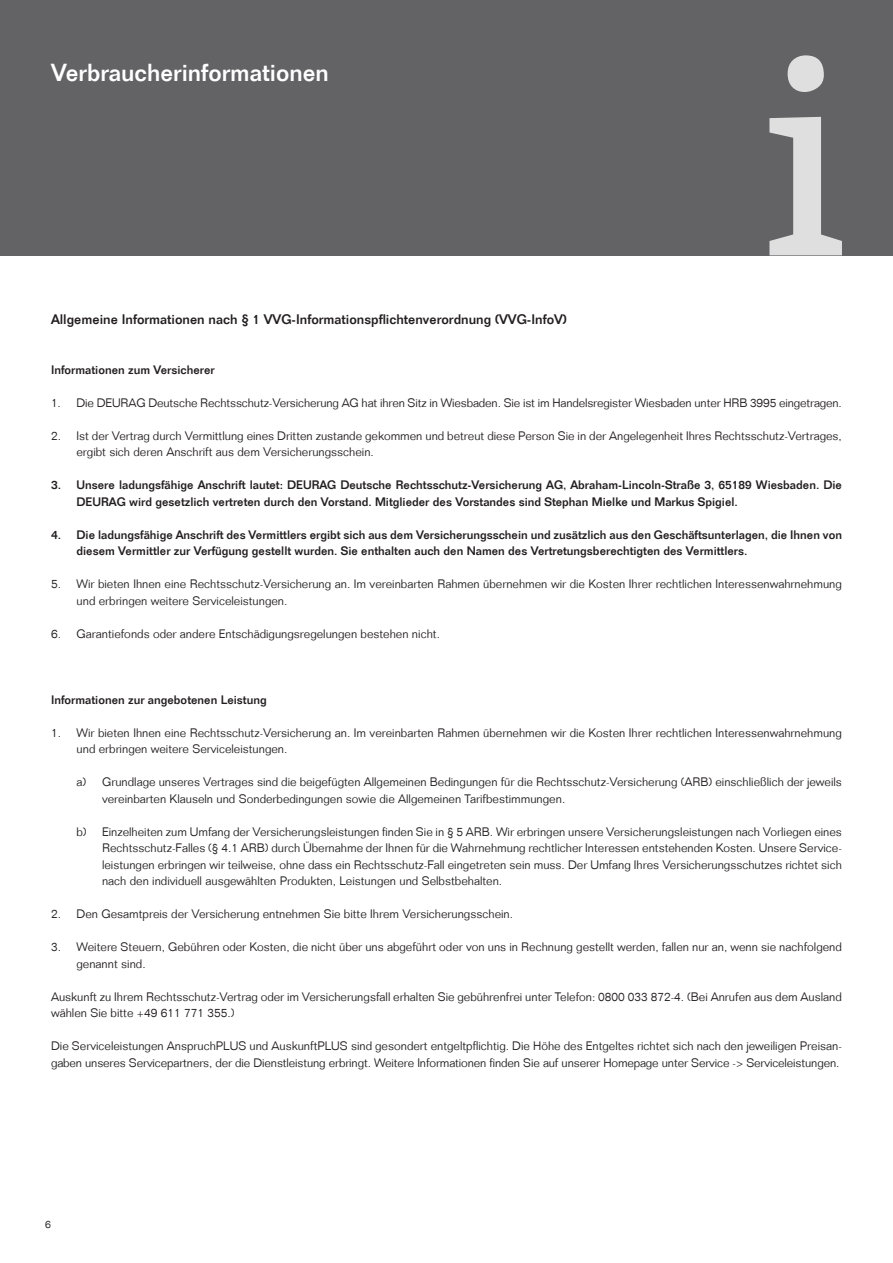
<style>
.page{position:relative;width:893px;height:1263px;background:#fff}
.page>*{position:absolute;margin:0;border:0;box-sizing:border-box;transform-origin:0 0}
.t1{font:500 24px "Folio LT";color:#fff}
.t2{font:500 13.5px "Folio LT";color:#231f20}
.t3{font:300 12px/16.5px "Folio LT";color:#231f20}
.t4{font:500 12px/16.5px "Folio LT";color:#231f20}
.t5{font:300 10.5px "Folio LT";color:#231f20}
</style>
<div class="page">
<div style="left:0;top:0;width:893px;height:255px;background:#636366"></div>
<svg style="left:769px;top:55px;width:73px;height:200px"></svg>
<h1 class="t1" style="left:51px;top:58px;width:279px">Verbraucherinformationen</h1>
<p class="t2" style="left:51px;top:311px;width:518px">Allgemeine Informationen nach § 1 VVG-Informationspflichtenverordnung (VVG-InfoV)</p>
<p class="t4" style="left:51px;top:361px;width:165px">Informationen zum Versicherer</p>
<p class="t3" style="left:51px;top:394px;width:792px">1. Die DEURAG Deutsche Rechtsschutz-Versicherung AG hat ihren Sitz in Wiesbaden. Sie ist im Handelsregister Wiesbaden unter HRB 3995 eingetragen.</p>
<p class="t3" style="left:77px;top:427px;width:767px;text-indent:-26px">2. Ist der Vertrag durch Vermittlung eines Dritten zustande gekommen und betreut diese Person Sie in der Angelegenheit Ihres Rechtsschutz-Vertrages, ergibt sich deren Anschrift aus dem Versicherungsschein.</p>
<p class="t4" style="left:77px;top:477px;width:767px;text-indent:-26px">3. Unsere ladungsfähige Anschrift lautet: DEURAG Deutsche Rechtsschutz-Versicherung AG, Abraham-Lincoln-Straße 3, 65189 Wiesbaden. Die<br>DEURAG wird gesetzlich vertreten durch den Vorstand. Mitglieder des Vorstandes sind Stephan Mielke und Markus Spigiel.</p>
<p class="t4" style="left:77px;top:526px;width:767px;text-indent:-26px">4. Die ladungsfähige Anschrift des Vermittlers ergibt sich aus dem Versicherungsschein und zusätzlich aus den Geschäftsunterlagen, die Ihnen von diesem Vermittler zur Verfügung gestellt wurden. Sie enthalten auch den Namen des Vertretungsberechtigten des Vermittlers.</p>
<p class="t3" style="left:77px;top:576px;width:767px;text-indent:-26px">5. Wir bieten Ihnen eine Rechtsschutz-Versicherung an. Im vereinbarten Rahmen übernehmen wir die Kosten Ihrer rechtlichen Interessenwahrnehmung und erbringen weitere Serviceleistungen.</p>
<p class="t3" style="left:51px;top:625px;width:390px">6. Garantiefonds oder andere Entschädigungsregelungen bestehen nicht.</p>
<p class="t4" style="left:51px;top:691px;width:217px">Informationen zur angebotenen Leistung</p>
<p class="t3" style="left:77px;top:724px;width:767px;text-indent:-26px">1. Wir bieten Ihnen eine Rechtsschutz-Versicherung an. Im vereinbarten Rahmen übernehmen wir die Kosten Ihrer rechtlichen Interessenwahrnehmung und erbringen weitere Serviceleistungen.</p>
<p class="t3" style="left:102px;top:774px;width:741px;text-indent:-26px">a) Grundlage unseres Vertrages sind die beigefügten Allgemeinen Bedingungen für die Rechtsschutz-Versicherung (ARB) einschließlich der jeweils vereinbarten Klauseln und Sonderbedingungen sowie die Allgemeinen Tarifbestimmungen.</p>
<p class="t3" style="left:102px;top:823px;width:741px;text-align:justify;text-indent:-26px">b) Einzelheiten zum Umfang der Versicherungsleistungen finden Sie in § 5 ARB. Wir erbringen unsere Versicherungsleistungen nach Vorliegen eines Rechtsschutz-Falles (§ 4.1 ARB) durch Übernahme der Ihnen für die Wahrnehmung rechtlicher Interessen entstehenden Kosten. Unsere Service&shy;leistungen erbringen wir teilweise, ohne dass ein Rechtsschutz-Fall eingetreten sein muss. Der Umfang Ihres Versicherungsschutzes richtet sich nach den individuell ausgewählten Produkten, Leistungen und Selbstbehalten.</p>
<p class="t3" style="left:51px;top:906px;width:464px">2. Den Gesamtpreis der Versicherung entnehmen Sie bitte Ihrem Versicherungsschein.</p>
<p class="t3" style="left:77px;top:939px;width:767px;text-indent:-26px">3. Weitere Steuern, Gebühren oder Kosten, die nicht über uns abgeführt oder von uns in Rechnung gestellt werden, fallen nur an, wenn sie nachfolgend genannt sind.</p>
<p class="t3" style="left:51px;top:988px;width:792px">Auskunft zu Ihrem Rechtsschutz-Vertrag oder im Versicherungsfall erhalten Sie gebührenfrei unter Telefon: 0800 033 872-4. (Bei Anrufen aus dem Ausland wählen Sie bitte +49 611 771 355.)</p>
<p class="t3" style="left:51px;top:1038px;width:791px">Die Serviceleistungen AnspruchPLUS und AuskunftPLUS sind gesondert entgeltpfl ichtig. Die Höhe des Entgeltes richtet sich nach den jeweiligen Preisan&shy;gaben unseres Servicepartners, der die Dienstleistung erbringt. Weitere Informationen finden Sie auf unserer Homepage unter Service -&gt; Serviceleistungen.</p>
<p class="t5" style="left:45px;top:1218px;width:7px">6</p>
</div>
